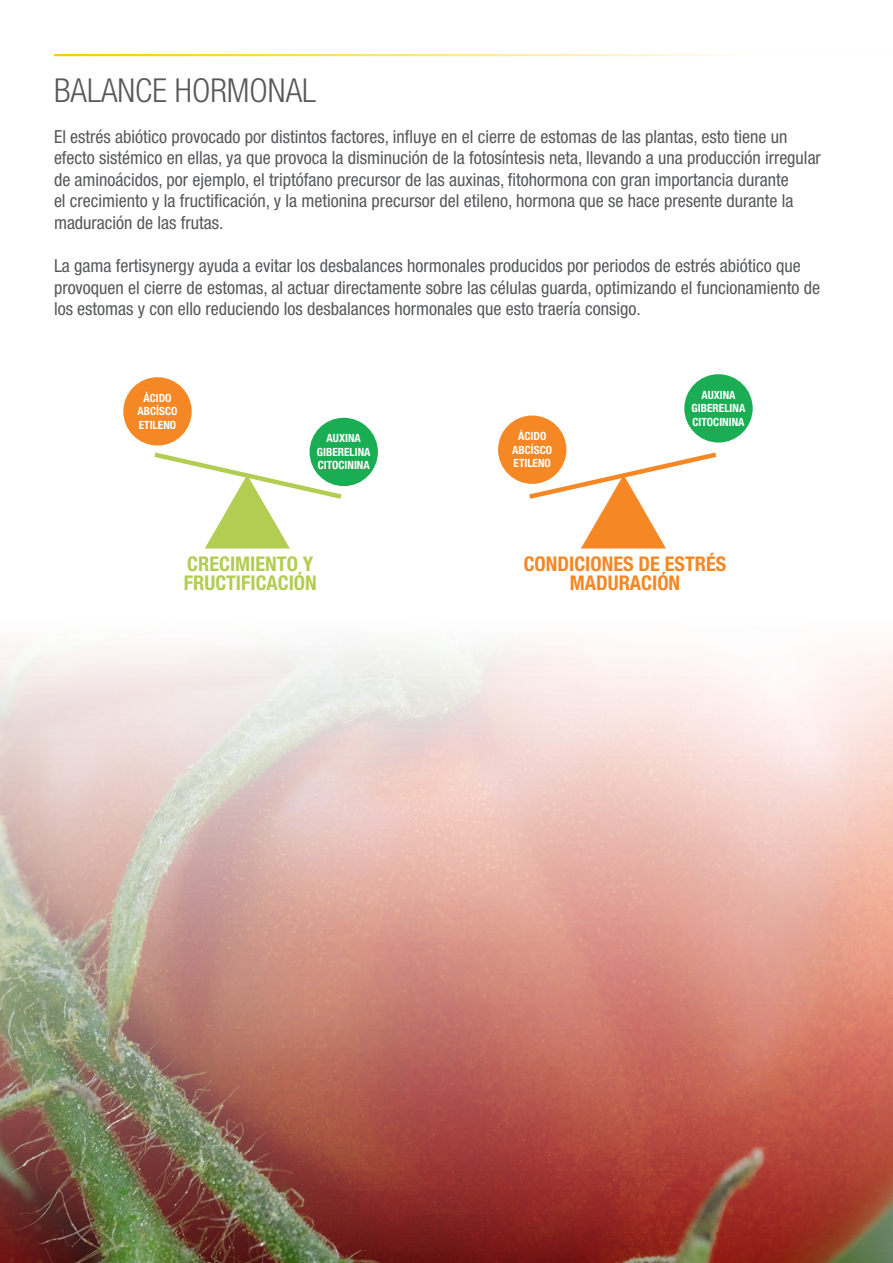
<style>
.page{position:relative;width:893px;height:1263px;background:#fff}
.page>*{position:absolute;margin:0;border:0;box-sizing:border-box;transform-origin:0 0}
.t1{font:300 condensed 33px "Helvetica Neue LT Pro";color:#57585a}
.t2{font:700 condensed 20.25px/18.8px "Helvetica Neue LT Pro";color:#f58724;text-align:center}
.t3{font:700 condensed 20.25px/18.8px "Helvetica Neue LT Pro";color:#b3cc52}
.Base_-_Justificado{font:condensed 18px/21.6px "Helvetica Neue LT Pro";color:#57585a}
.t4{font:700 condensed 11.4px/13.6px "Helvetica Neue LT Pro";color:#fff;text-align:center}
</style>
<div class="page">
<img style="left:0;top:56px;width:893px;height:1207px">
<hr style="left:0;top:54px;width:1px;height:259px;background:#fa8900">
<hr style="left:54px;top:54px;width:839px;height:2px;background:#fc0">
<div style="left:123px;top:377px;width:69px;height:69px;background:#f58724;border-radius:50%"></div>
<div style="left:310px;top:418px;width:68px;height:68px;background:#1aad54;border-radius:50%"></div>
<svg style="left:154px;top:452px;width:188px;height:96px"></svg>
<div style="left:498px;top:415px;width:68px;height:69px;background:#f58724;border-radius:50%"></div>
<div style="left:684px;top:374px;width:69px;height:69px;background:#1aad54;border-radius:50%"></div>
<svg style="left:529px;top:452px;width:187px;height:96px"></svg>
<h1 class="t1" style="left:54px;top:72px;width:264px">BALANCE HORMONAL</h1>
<p class="Base_-_Justificado" style="left:54px;top:125px;width:768px">El estrés abiótico provocado por distintos factores, influye en el cierre de estomas de las plantas, esto tiene un efecto sistémico en ellas, ya que provoca la disminución de la fotosíntesis neta, llevando a una producción irregular de aminoácidos, por ejemplo, el triptófano precursor de las auxinas, fitohormona con gran importancia durante<br>el crecimiento y la fructificación, y la metionina precursor del etileno, hormona que se hace presente durante la maduración de las frutas.</p>
<p class="Base_-_Justificado" style="left:54px;top:255px;width:768px">La gama fertisynergy ayuda a evitar los desbalances hormonales producidos por periodos de estrés abiótico que provoquen el cierre de estomas, al actuar directamente sobre las células guarda, optimizando el funcionamiento de los estomas y con ello reduciendo los desbalances hormonales que esto traería consigo.</p>
<p class="t4" style="left:138px;top:391px;width:41px">ÁCIDO<br>ABCÍSCO<br>ETILENO</p>
<p class="t4" style="left:317px;top:431px;width:55px">AUXINA<br>GIBERELINA<br>CITOCININA</p>
<p class="t4" style="left:512px;top:429px;width:41px">ÁCIDO<br>ABCÍSCO<br>ETILENO</p>
<p class="t4" style="left:692px;top:388px;width:55px">AUXINA<br>GIBERELINA<br>CITOCININA</p>
<p class="t3" style="left:184px;top:554px;width:135px">CRECIMIENTO Y<br>FRUCTIFICACIÓN</p>
<p class="t2" style="left:524px;top:554px;width:204px">CONDICIONES DE ESTRÉS<br>MADURACIÓN</p>
</div>
